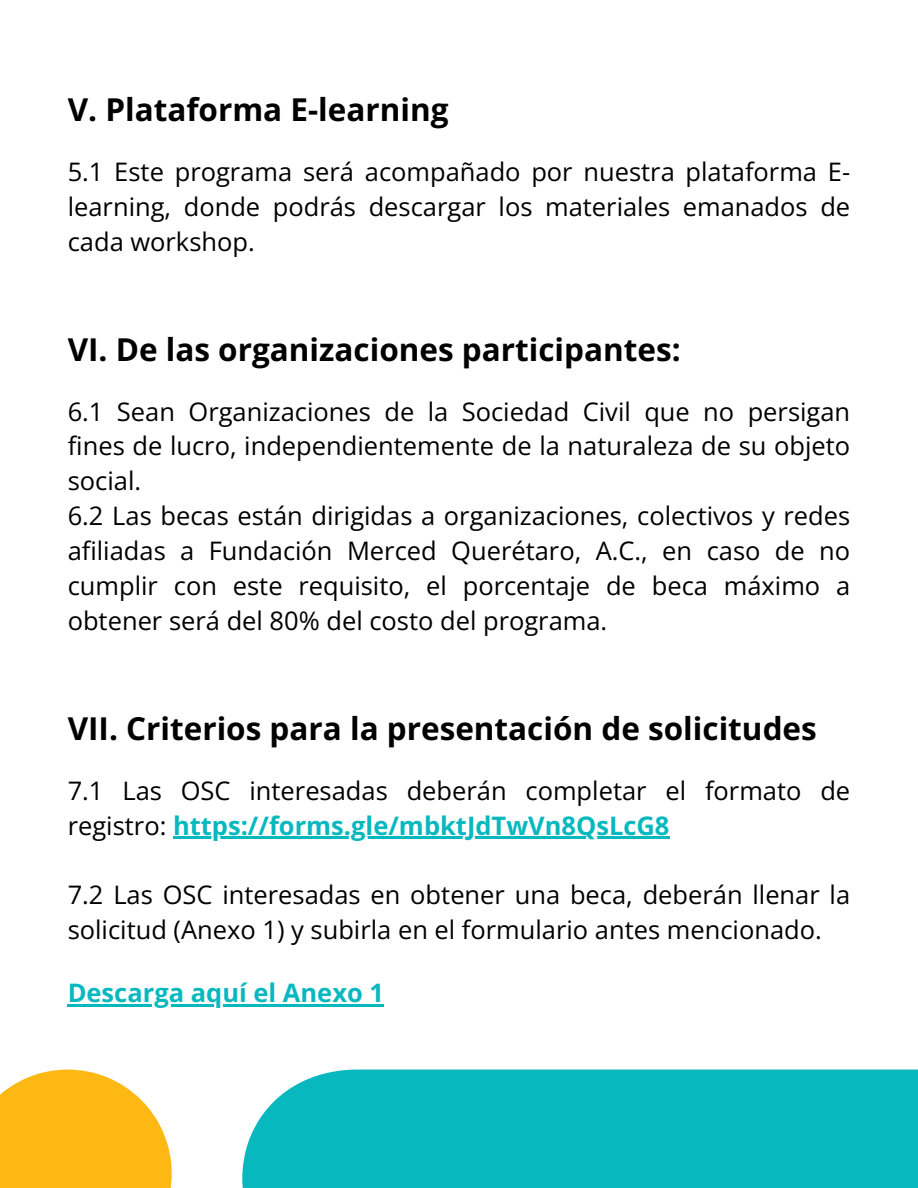
<style>
.page{position:relative;width:918px;height:1188px;background:#fff}
.page>*{position:absolute;margin:0;border:0;box-sizing:border-box;transform-origin:0 0}
.t1{font:700 31.5px "Open Sans";color:#000}
.t2{font:25.5px/34.8px "Open Sans";color:#000;text-align:justify}
.t3{font:700 25.5px "Open Sans";color:#08b8bf}
.s1{font-weight:700;color:#08b8bf}
</style>
<div class="page">
<hr style="left:173px;top:837px;width:497px;height:2px;background:#08b8bf">
<hr style="left:68px;top:1004px;width:316px;height:2px;background:#08b8bf">
<div style="left:242px;top:1070px;width:676px;height:118px;background:#08b8bf"></div>
<div style="left:0;top:1070px;width:172px;height:118px;background:#feb814"></div>
<h1 class="t1" style="left:68px;top:88px;width:382px">V. Plataforma E-learning</h1>
<p class="t2" style="left:68px;top:154px;width:784px">5.1 Este programa será acompañado por nuestra plataforma E&shy;learning, donde podrás descargar los materiales emanados de cada workshop.</p>
<h1 class="t1" style="left:68px;top:327px;width:615px">VI. De las organizaciones participantes:</h1>
<p class="t2" style="left:68px;top:393px;width:784px">6.1 Sean Organizaciones de la Sociedad Civil que no persigan fines de lucro, independientemente de la naturaleza de su objeto social.</p>
<p class="t2" style="left:68px;top:498px;width:784px">6.2 Las becas están dirigidas a organizaciones, colectivos y redes afiliadas a Fundación Merced Querétaro, A.C., en caso de no cumplir con este requisito, el porcentaje de beca máximo a obtener será del 80% del costo del programa.</p>
<h1 class="t1" style="left:68px;top:706px;width:751px">VII. Criterios para la presentación de solicitudes</h1>
<p class="t2" style="left:68px;top:772px;width:784px">7.1 Las OSC interesadas deberán completar el formato de registro: <span class="s1">https://forms.gle/mbktJdTwVn8QsLcG8</span></p>
<p class="t2" style="left:68px;top:877px;width:784px">7.2 Las OSC interesadas en obtener una beca, deberán llenar la solicitud (Anexo 1) y subirla en el formulario antes mencionado.</p>
<h2 class="t3" style="left:68px;top:974px;width:318px">Descarga aquí el Anexo 1</h2>
</div>
